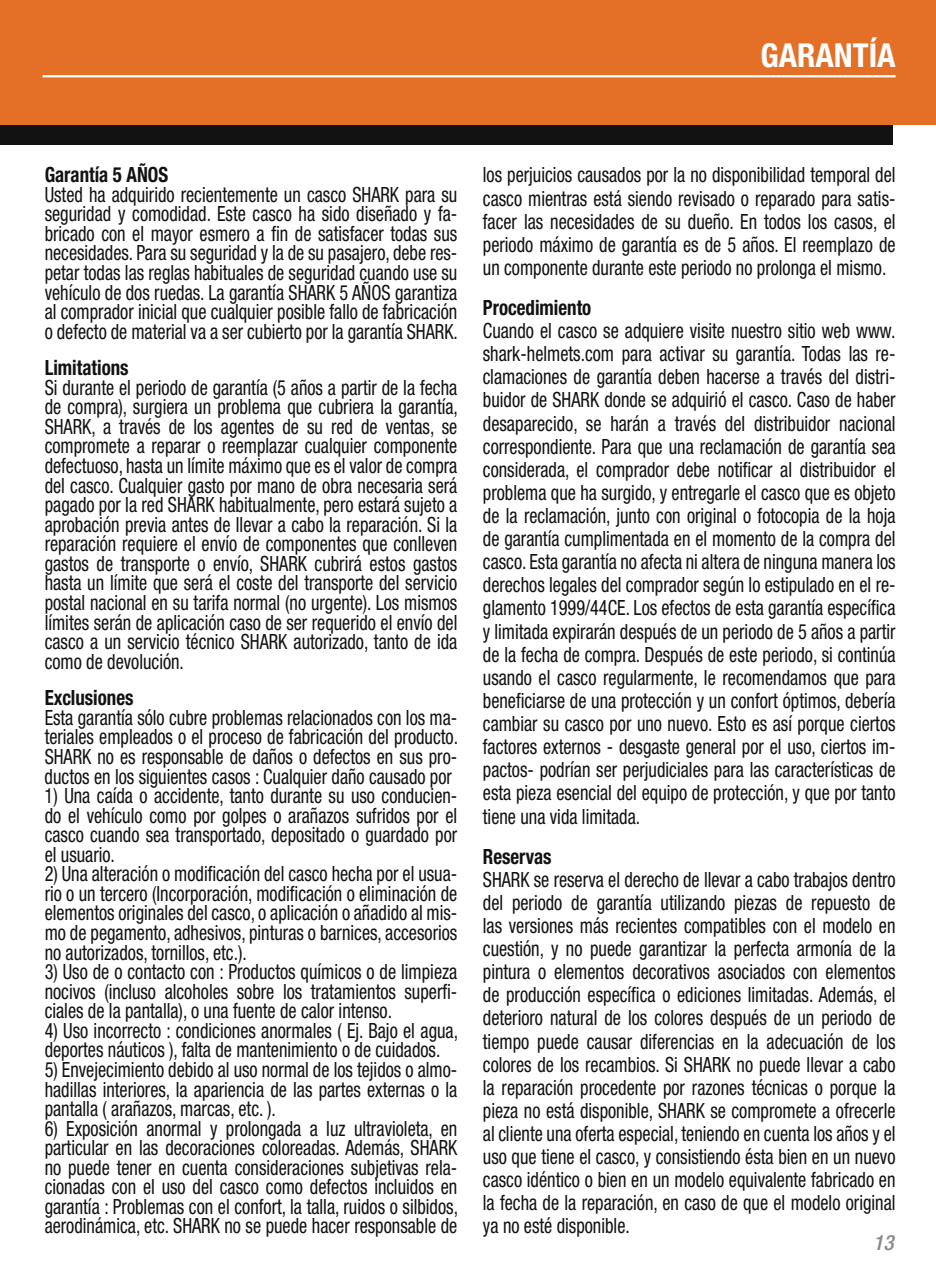
<style>
.page{position:relative;width:936px;height:1276px;background:#fff}
.page>*{position:absolute;margin:0;border:0;box-sizing:border-box;transform-origin:0 0}
.t1{font:700 condensed 33px "Helvetica Neue";color:#fff}
.t2{font:condensed 21px/19.5px "Helvetica Neue";color:#121212;text-align:justify;scale:.87 1}
.t3{font:700 condensed 21px "Helvetica Neue";color:#121212;scale:.9 1}
.t4{font:italic 500 condensed 21px "Helvetica Neue";color:#888a8a}
</style>
<div class="page">
<div style="left:0;top:85px;width:893px;height:60px;background:#121212"></div>
<div style="left:0;top:0;width:935px;height:125px;background:#e47028"></div>
<hr style="left:43px;top:75px;width:852px;height:2px;background:#fff">
<h1 class="t1" style="left:760px;top:35px;width:19px">garant</h1>
<h1 class="t1" style="left:868px;top:35px;width:26px">ía</h1>
<p class="t3" style="left:45px;top:162px;width:138px">Garantía 5 AÑOS</p>
<p class="t2" style="left:45px;top:184px;width:476px">Usted ha adquirido recientemente un casco SHARK para su seguridad y comodidad. Este casco ha sido diseñado y fa&shy;bricado con el mayor esmero a fin de satisfacer todas sus necesidades. Para su seguridad y la de su pasajero, debe res&shy;petar todas las reglas habituales de seguridad cuando use su vehículo de dos ruedas. La garantía SHARK 5 AÑOS garantiza al comprador inicial que cualquier posible fallo de fabricación o defecto de material va a ser cubierto por la garantía SHARK.</p>
<p class="t3" style="left:45px;top:355px;width:95px">Limitations</p>
<p class="t2" style="left:45px;top:377px;width:476px">Si durante el periodo de garantía (5 años a partir de la fecha de compra), surgiera un problema que cubriera la garantía, SHARK, a través de los agentes de su red de ventas, se compromete a reparar o reemplazar cualquier componente defectuoso, hasta un límite máximo que es el valor de compra del casco. Cualquier gasto por mano de obra necesaria será pagado por la red SHARK habitualmente, pero estará sujeto a aprobación previa antes de llevar a cabo la reparación. Si la reparación requiere el envío de componentes que conlleven gastos de transporte o envío, SHARK cubrirá estos gastos hasta un límite que será el coste del transporte del servicio postal nacional en su tarifa normal (no urgente). Los mismos límites serán de aplicación caso de ser requerido el envío del casco a un servicio técnico SHARK autorizado, tanto de ida como de devolución.</p>
<p class="t3" style="left:45px;top:685px;width:100px">Exclusiones</p>
<p class="t2" style="left:45px;top:707px;width:476px">Esta garantía sólo cubre problemas relacionados con los ma&shy;teriales empleados o el proceso de fabricación del producto.<br>SHARK no es responsable de daños o defectos en sus pro&shy;ductos en los siguientes casos : Cualquier daño causado por</p>
<p class="t2" style="left:45px;top:786px;width:476px">1) Una caída o accidente, tanto durante su uso conducien&shy;do el vehículo como por golpes o arañazos sufridos por el casco cuando sea transportado, depositado o guardado por el usuario.</p>
<p class="t2" style="left:45px;top:864px;width:476px">2) Una alteración o modificación del casco hecha por el usua&shy;rio o un tercero (Incorporación, modificación o eliminación de elementos originales del casco, o aplicación o añadido al mis&shy;mo de pegamento, adhesivos, pinturas o barnices, accesorios no autorizados, tornillos, etc.).</p>
<p class="t2" style="left:45px;top:962px;width:476px">3) Uso de o contacto con : Productos químicos o de limpieza nocivos (incluso alcoholes sobre los tratamientos superfi&shy;ciales de la pantalla), o una fuente de calor intenso.</p>
<p class="t2" style="left:45px;top:1020px;width:476px">4) Uso incorrecto : condiciones anormales ( Ej. Bajo el agua, deportes náuticos ), falta de mantenimiento o de cuidados.</p>
<p class="t2" style="left:45px;top:1059px;width:476px">5) Envejecimiento debido al uso normal de los tejidos o almo&shy;hadillas interiores, la apariencia de las partes externas o la pantalla ( arañazos, marcas, etc. ).</p>
<p class="t2" style="left:45px;top:1118px;width:476px">6) Exposición anormal y prolongada a luz ultravioleta, en particular en las decoraciones coloreadas. Además, SHARK no puede tener en cuenta consideraciones subjetivas rela&shy;cionadas con el uso del casco como defectos incluidos en garantía : Problemas con el confort, la talla, ruidos o silbidos, aerodinámica, etc. SHARK no se puede hacer responsable de</p>
<p class="t2" style="left:483px;top:163px;width:476px;line-height:23.1px">los perjuicios causados por la no disponibilidad temporal del casco mientras está siendo revisado o reparado para satis&shy;facer las necesidades de su dueño. En todos los casos, el periodo máximo de garantía es de 5 años. El reemplazo de un componente durante este periodo no prolonga el mismo.</p>
<p class="t3" style="left:483px;top:295px;width:122px">Procedimiento</p>
<p class="t2" style="left:483px;top:319px;width:476px;line-height:23.1px">Cuando el casco se adquiere visite nuestro sitio web www. shark-helmets.com para activar su garantía. Todas las re&shy;clamaciones de garantía deben hacerse a través del distri&shy;buidor de SHARK donde se adquirió el casco. Caso de haber desaparecido, se harán a través del distribuidor nacional correspondiente. Para que una reclamación de garantía sea considerada, el comprador debe notificar al distribuidor el problema que ha surgido, y entregarle el casco que es objeto de la reclamación, junto con original o fotocopia de la hoja de garantía cumplimentada en el momento de la compra del casco. Esta garantía no afecta ni altera de ninguna manera los derechos legales del comprador según lo estipulado en el re&shy;glamento 1999/44CE. Los efectos de esta garantía específica y limitada expirarán después de un periodo de 5 años a partir de la fecha de compra. Después de este periodo, si continúa usando el casco regularmente, le recomendamos que para beneficiarse de una protección y un confort óptimos, debería cambiar su casco por uno nuevo. Esto es así porque ciertos factores externos - desgaste general por el uso, ciertos im&shy;pactos- podrían ser perjudiciales para las características de esta pieza esencial del equipo de protección, y que por tanto tiene una vida limitada.</p>
<p class="t3" style="left:483px;top:843px;width:78px">Reservas</p>
<p class="t2" style="left:483px;top:867px;width:476px;line-height:23.1px">SHARK se reserva el derecho de llevar a cabo trabajos dentro del periodo de garantía utilizando piezas de repuesto de las versiones más recientes compatibles con el modelo en cuestión, y no puede garantizar la perfecta armonía de la pintura o elementos decorativos asociados con elementos de producción específica o ediciones limitadas. Además, el deterioro natural de los colores después de un periodo de tiempo puede causar diferencias en la adecuación de los colores de los recambios. Si SHARK no puede llevar a cabo la reparación procedente por razones técnicas o porque la pieza no está disponible, SHARK se compromete a ofrecerle al cliente una oferta especial, teniendo en cuenta los años y el uso que tiene el casco, y consistiendo ésta bien en un nuevo casco idéntico o bien en un modelo equivalente fabricado en la fecha de la reparación, en caso de que el modelo original ya no esté disponible.</p>
<p class="t4" style="left:873px;top:1230px;width:22px">13</p>
</div>
